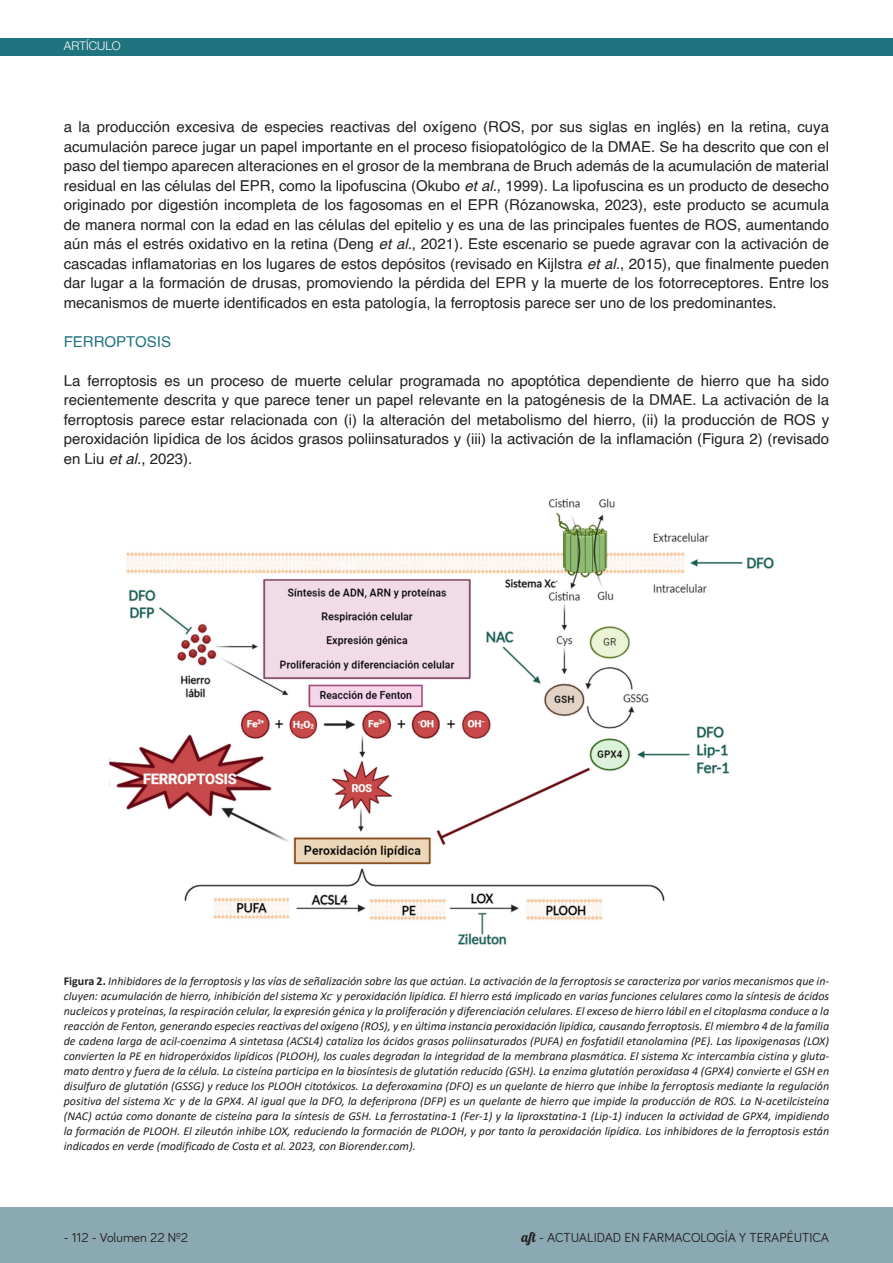
<style>
.page{position:relative;width:893px;height:1263px;background:#fff}
.page>*{position:absolute;margin:0;border:0;box-sizing:border-box;transform-origin:0 0}
.PÁRRAFO{font:15px/19.5px "Helvetica";color:#231f20;text-align:justify}
.PÁRRAFO-2{font:15px "Helvetica";color:#20747f}
.NUMERACIÓN{font:13.5px "Bariol";color:#231f20}
.t1{font:italic 12px/15px "Calibri";color:#231f20;text-align:justify}
.t2{font:300 12px "Helvetica Neue";color:#fff}
.s1{font-style:italic}
.s2{font-weight:700;font-style:normal}
.s3{font-family:"Lobster 1.4"}
</style>
<div class="page">
<div style="left:0;top:1208px;width:893px;height:55px;background:#8ba9b2"></div>
<div style="left:0;top:38px;width:893px;height:17px;background:#20747f"></div>
<img style="left:109px;top:498px;width:665px;height:447px">
<p class="t2" style="left:64px;top:38px;width:58px">ARTÍCULO</p>
<p class="PÁRRAFO" style="left:64px;top:117px;width:767px">a la producción excesiva de especies reactivas del oxígeno (ROS, por sus siglas en inglés) en la retina, cuya acumulación parece jugar un papel importante en el proceso fisiopatológico de la DMAE. Se ha descrito que con el paso del tiempo aparecen alteraciones en el grosor de la membrana de Bruch además de la acumulación de material residual en las células del EPR, como la lipofuscina (Okubo <span class="s1">et al.</span>, 1999). La lipofuscina es un producto de desecho originado por digestión incompleta de los fagosomas en el EPR (Rózanowska, 2023), este producto se acumula de manera normal con la edad en las células del epitelio y es una de las principales fuentes de ROS, aumentando aún más el estrés oxidativo en la retina (Deng <span class="s1">et al.</span>, 2021). Este escenario se puede agravar con la activación de cascadas inflamatorias en los lugares de estos depósitos (revisado en Kijlstra <span class="s1">et al.</span>, 2015), que finalmente pueden dar lugar a la formación de drusas, promoviendo la pérdida del EPR y la muerte de los fotorreceptores. Entre los mecanismos de muerte identificados en esta patología, la ferroptosis parece ser uno de los predominantes.</p>
<p class="PÁRRAFO-2" style="left:64px;top:330px;width:109px">FERROPTOSIS</p>
<p class="PÁRRAFO" style="left:64px;top:371px;width:767px">La ferroptosis es un proceso de muerte celular programada no apoptótica dependiente de hierro que ha sido recientemente descrita y que parece tener un papel relevante en la patogénesis de la DMAE. La activación de la ferroptosis parece estar relacionada con (i) la alteración del metabolismo del hierro, (ii) la producción de ROS y peroxidación lipídica de los ácidos grasos poliinsaturados y (iii) la activación de la inflamación (Figura 2) (revisado en Liu <span class="s1">et al.</span>, 2023).</p>
<p class="t1" style="left:64px;top:973px;width:767px"><span class="s2">Figura 2.</span> Inhibidores de la ferroptosis y las vías de señalización sobre las que actúan. La activación de la ferroptosis se caracteriza por varios mecanismos que in&shy;cluyen: acumulación de hierro, inhibición del sistema Xc<sup>-</sup> y peroxidación lipídica. El hierro está implicado en varias funciones celulares como la síntesis de ácidos nucleicos y proteínas, la respiración celular, la expresión génica y la proliferación y diferenciación celulares. El exceso de hierro lábil en el citoplasma conduce a la reacción de Fenton, generando especies reactivas del oxígeno (ROS), y en última instancia peroxidación lipídica, causando ferroptosis. El miembro 4 de la familia de cadena larga de acil-coenzima A sintetasa (ACSL4) cataliza los ácidos grasos poliinsaturados (PUFA) en fosfatidil etanolamina (PE). Las lipoxigenasas (LOX) convierten la PE en hidroperóxidos lipídicos (PLOOH), los cuales degradan la integridad de la membrana plasmática. El sistema Xc<sup>-</sup> intercambia cistina y gluta&shy;mato dentro y fuera de la célula. La cisteína participa en la biosíntesis de glutatión reducido (GSH). La enzima glutatión peroxidasa 4 (GPX4) convierte el GSH en disulfuro de glutatión (GSSG) y reduce los PLOOH citotóxicos. La deferoxamina (DFO) es un quelante de hierro que inhibe la ferroptosis mediante la regulación positiva del sistema Xc<sup>-</sup> y de la GPX4. Al igual que la DFO, la deferiprona (DFP) es un quelante de hierro que impide la producción de ROS. La N-acetilcisteína (NAC) actúa como donante de cisteína para la síntesis de GSH. La ferrostatina-1 (Fer-1) y la liproxstatina-1 (Lip-1) inducen la actividad de GPX4, impidiendo la formación de PLOOH. El zileutón inhibe LOX, reduciendo la formación de PLOOH, y por tanto la peroxidación lipídica. Los inhibidores de la ferroptosis están indicados en verde (modificado de Costa et al. 2023, con Biorender.com).</p>
<p class="NUMERACIÓN" style="left:64px;top:1230px;width:126px">- 112 - Volumen 22 Nº2</p>
<p class="NUMERACIÓN" style="left:522px;top:1230px;width:309px"><span class="s3">aft</span> - ACTUALIDAD EN FARMACOLOGÍA Y TERAPÉUTICA</p>
</div>
